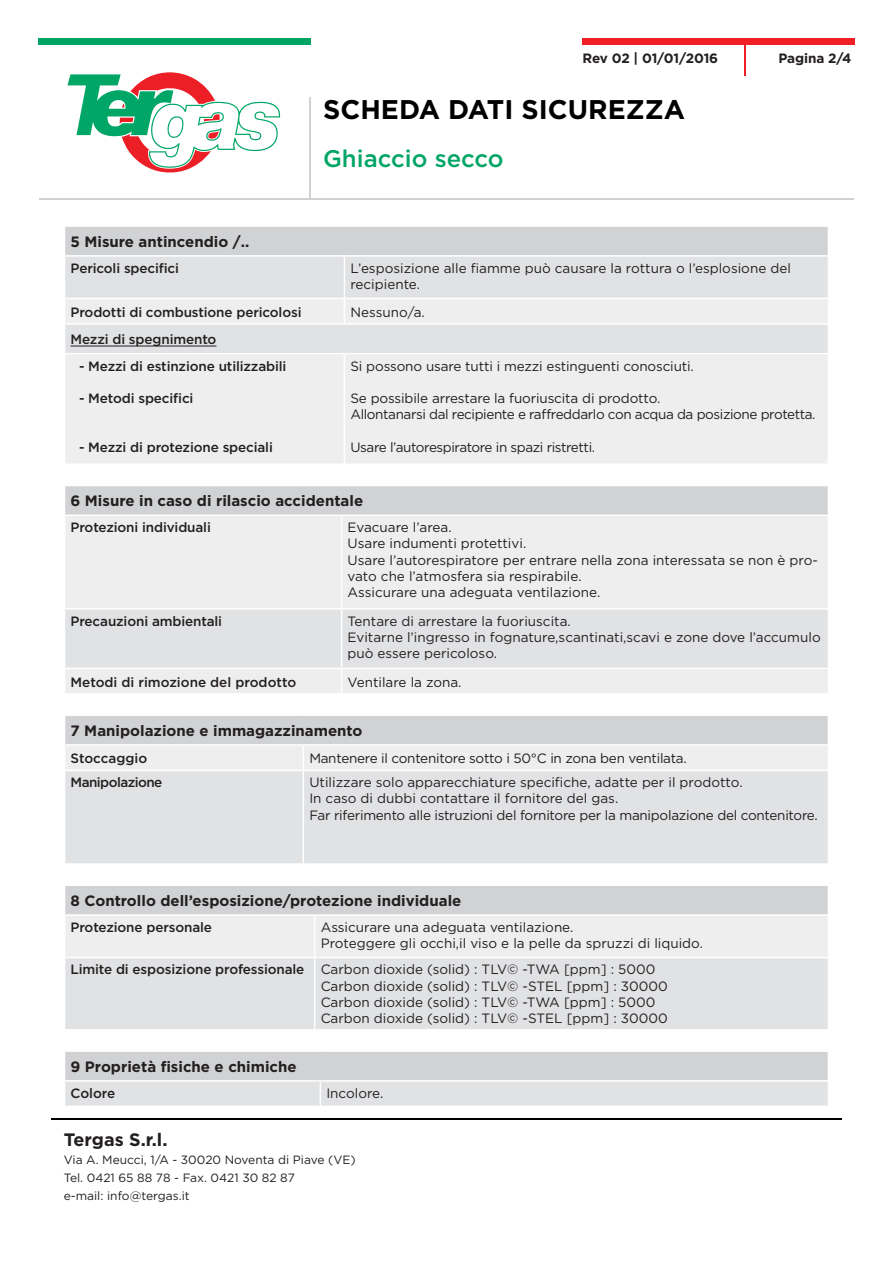
<style>
.page{position:relative;width:893px;height:1263px;background:#fff}
.page>*{position:absolute;margin:0;border:0;box-sizing:border-box;transform-origin:0 0}
.t1{font:700 27px "Gotham";color:#000}
.t2{font:500 24px "Gotham";color:#00a566}
.t3{font:700 18px "Gotham";color:#231f20}
.t4{font:700 15px "Gotham";color:#231f20}
.t5{font:13.5px/16.2px "Gotham";color:#231f20}
.t6{font:500 13.5px "Gotham";letter-spacing:-.01em;color:#231f20}
.t7{font:13.5px "Gotham";letter-spacing:-.02em;color:#231f20}
.t8{font:13.5px "Gotham";letter-spacing:-.03em;color:#231f20}
.t9{font:700 13.5px "Gotham";letter-spacing:-.015em;color:#231f20}
.t10{font:500 13.5px "Gotham";letter-spacing:-.04em;color:#231f20}
.t11{font:12px "Gotham";color:#231f20}
</style>
<div class="page">
<div style="left:38px;top:38px;width:272px;height:7px;background:#00a566"></div>
<div style="left:583px;top:38px;width:272px;height:7px;background:#ee2026"></div>
<hr style="left:39px;top:198px;width:815px;height:2px;background:#d1d2d4">
<svg style="left:67px;top:72px;width:214px;height:101px"></svg>
<hr style="left:309px;top:98px;width:1px;height:102px;background:#d1d2d4">
<hr style="left:744px;top:41px;width:1px;height:34px;background:#ee2026">
<hr style="left:51px;top:1118px;width:791px;height:1px;background:#000">
<div style="left:65px;top:226px;width:763px;height:30px;background:#d1d2d4"></div>
<div style="left:65px;top:257px;width:763px;height:41px;background:#e1e2e4"></div>
<svg style="left:65px;top:299px;width:763px;height:164px;background:#ebebed"></svg>
<hr style="left:64px;top:225px;width:280px;height:2px;background:#fff">
<hr style="left:344px;top:225px;width:485px;height:2px;background:#fff">
<hr style="left:64px;top:255px;width:280px;height:2px;background:#fff">
<hr style="left:344px;top:255px;width:485px;height:2px;background:#fff">
<hr style="left:344px;top:257px;width:1px;height:41px;background:#fff">
<svg style="left:344px;top:299px;width:1px;height:24px"></svg>
<hr style="left:64px;top:323px;width:280px;height:2px;background:#fff">
<hr style="left:344px;top:323px;width:485px;height:2px;background:#fff">
<hr style="left:64px;top:353px;width:280px;height:1px;background:#fff">
<hr style="left:344px;top:353px;width:485px;height:1px;background:#fff">
<hr style="left:344px;top:354px;width:1px;height:109px;background:#fff">
<hr style="left:71px;top:346px;width:145px;height:1px;background:#231f20">
<div style="left:65px;top:485px;width:763px;height:30px;background:#d1d2d4"></div>
<div style="left:65px;top:516px;width:763px;height:92px;background:#eeeeef"></div>
<hr style="left:64px;top:485px;width:278px;height:1px;background:#fff">
<hr style="left:342px;top:485px;width:487px;height:1px;background:#fff">
<hr style="left:64px;top:514px;width:278px;height:2px;background:#fff">
<hr style="left:342px;top:514px;width:487px;height:2px;background:#fff">
<hr style="left:341px;top:516px;width:1px;height:92px;background:#fff">
<svg style="left:65px;top:609px;width:763px;height:84px;background:#e5e6e7"></svg>
<div style="left:65px;top:771px;width:763px;height:92px;background:#e1e2e4"></div>
<svg style="left:65px;top:716px;width:763px;height:54px;background:#dfdfe1"></svg>
<hr style="left:303px;top:771px;width:1px;height:92px;background:#fff">
<div style="left:65px;top:958px;width:763px;height:71px;background:#e1e2e4"></div>
<svg style="left:65px;top:886px;width:763px;height:71px;background:#e2e2e4"></svg>
<hr style="left:64px;top:914px;width:251px;height:2px;background:#fff">
<hr style="left:315px;top:914px;width:514px;height:2px;background:#fff">
<hr style="left:314px;top:916px;width:1px;height:41px;background:#fff">
<hr style="left:314px;top:958px;width:1px;height:71px;background:#fff">
<svg style="left:65px;top:1052px;width:763px;height:54px;background:#d9dadc"></svg>
<p class="t9" style="left:583px;top:49px;width:137px">Rev 02 | 01/01/2016</p>
<p class="t9" style="left:778px;top:49px;width:74px">Pagina 2/4</p>
<p class="t1" style="left:323px;top:92px;width:363px">SCHEDA DATI SICUREZZA</p>
<p class="t2" style="left:323px;top:143px;width:182px">Ghiaccio secco</p>
<p class="t4" style="left:71px;top:232px;width:180px">5 Misure antincendio /..</p>
<p class="t6" style="left:71px;top:259px;width:110px">Pericoli specifici</p>
<p class="t5" style="left:350px;top:260px;width:442px">L’esposizione alle fiamme può causare la rottura o l’esplosione del recipiente.</p>
<p class="t6" style="left:71px;top:303px;width:233px">Prodotti di combustione pericolosi</p>
<p class="t5" style="left:350px;top:303px;width:76px">Nessuno/a.</p>
<p class="t6" style="left:71px;top:331px;width:147px">Mezzi di spegnimento</p>
<p class="t6" style="left:79px;top:357px;width:209px">- Mezzi di estinzione utilizzabili</p>
<p class="t6" style="left:79px;top:389px;width:116px">- Metodi specifici</p>
<p class="t6" style="left:79px;top:438px;width:195px">- Mezzi di protezione speciali</p>
<p class="t5" style="left:350px;top:357px;width:345px">Si possono usare tutti i mezzi estinguenti conosciuti.</p>
<p class="t5" style="left:350px;top:390px;width:311px">Se possibile arrestare la fuoriuscita di prodotto.</p>
<p class="t8" style="left:350px;top:406px;width:467px">Allontanarsi dal recipiente e raffreddarlo con acqua da posizione protetta.</p>
<p class="t8" style="left:350px;top:438px;width:246px">Usare l’autorespiratore in spazi ristretti.</p>
<p class="t4" style="left:71px;top:491px;width:294px">6 Misure in caso di rilascio accidentale</p>
<p class="t6" style="left:71px;top:518px;width:142px">Protezioni individuali</p>
<p class="t5" style="left:348px;top:519px;width:106px">Evacuare l’area.</p>
<p class="t5" style="left:348px;top:535px;width:180px">Usare indumenti protettivi.</p>
<p class="t5" style="left:348px;top:551px;width:472px">Usare l’autorespiratore per entrare nella zona interessata se non è pro&shy;vato che l’atmosfera sia respirabile.</p>
<p class="t5" style="left:348px;top:584px;width:254px">Assicurare una adeguata ventilazione.</p>
<p class="t6" style="left:71px;top:612px;width:153px">Precauzioni ambientali</p>
<p class="t5" style="left:348px;top:612px;width:225px">Tentare di arrestare la fuoriuscita.</p>
<p class="t5" style="left:348px;top:629px;width:475px">Evitarne l’ingresso in fognature,scantinati,scavi e zone dove l’accumulo può essere pericoloso.</p>
<p class="t6" style="left:71px;top:673px;width:227px">Metodi di rimozione del prodotto</p>
<p class="t5" style="left:348px;top:673px;width:115px">Ventilare la zona.</p>
<p class="t4" style="left:71px;top:721px;width:294px">7 Manipolazione e immagazzinamento</p>
<p class="t6" style="left:71px;top:749px;width:78px">Stoccaggio</p>
<p class="t7" style="left:309px;top:750px;width:379px">Mantenere il contenitore sotto i 50°C in zona ben ventilata.</p>
<p class="t10" style="left:71px;top:774px;width:93px">Manipolazione</p>
<p class="t5" style="left:309px;top:774px;width:435px">Utilizzare solo apparecchiature specifiche, adatte per il prodotto.</p>
<p class="t5" style="left:309px;top:790px;width:310px">In caso di dubbi contattare il fornitore del gas.</p>
<p class="t7" style="left:309px;top:806px;width:510px">Far riferimento alle istruzioni del fornitore per la manipolazione del contenitore.</p>
<p class="t4" style="left:71px;top:891px;width:392px">8 Controllo dell’esposizione/protezione individuale</p>
<p class="t6" style="left:71px;top:918px;width:143px">Protezione personale</p>
<p class="t5" style="left:321px;top:919px;width:254px">Assicurare una adeguata ventilazione.</p>
<p class="t5" style="left:321px;top:935px;width:384px">Proteggere gli occhi,il viso e la pelle da spruzzi di liquido.</p>
<p class="t6" style="left:71px;top:961px;width:235px">Limite di esposizione professionale</p>
<p class="t5" style="left:321px;top:961px;width:336px">Carbon dioxide (solid) : TLV© -TWA [ppm] : 5000</p>
<p class="t5" style="left:321px;top:977px;width:349px">Carbon dioxide (solid) : TLV© -STEL [ppm] : 30000</p>
<p class="t5" style="left:321px;top:993px;width:336px">Carbon dioxide (solid) : TLV© -TWA [ppm] : 5000</p>
<p class="t5" style="left:321px;top:1010px;width:349px">Carbon dioxide (solid) : TLV© -STEL [ppm] : 30000</p>
<p class="t4" style="left:71px;top:1057px;width:228px">9 Proprietà fisiche e chimiche</p>
<p class="t6" style="left:71px;top:1084px;width:46px">Colore</p>
<p class="t5" style="left:326px;top:1084px;width:59px">Incolore.</p>
<p class="t3" style="left:64px;top:1127px;width:105px">Tergas S.r.l.</p>
<p class="t11" style="left:64px;top:1151px;width:293px">Via A. Meucci, 1/A - 30020 Noventa di Piave (VE)</p>
<p class="t11" style="left:64px;top:1169px;width:233px">Tel. 0421 65 88 78 - Fax. 0421 30 82 87</p>
<p class="t11" style="left:64px;top:1187px;width:127px">e-mail: info@tergas.it</p>
</div>
